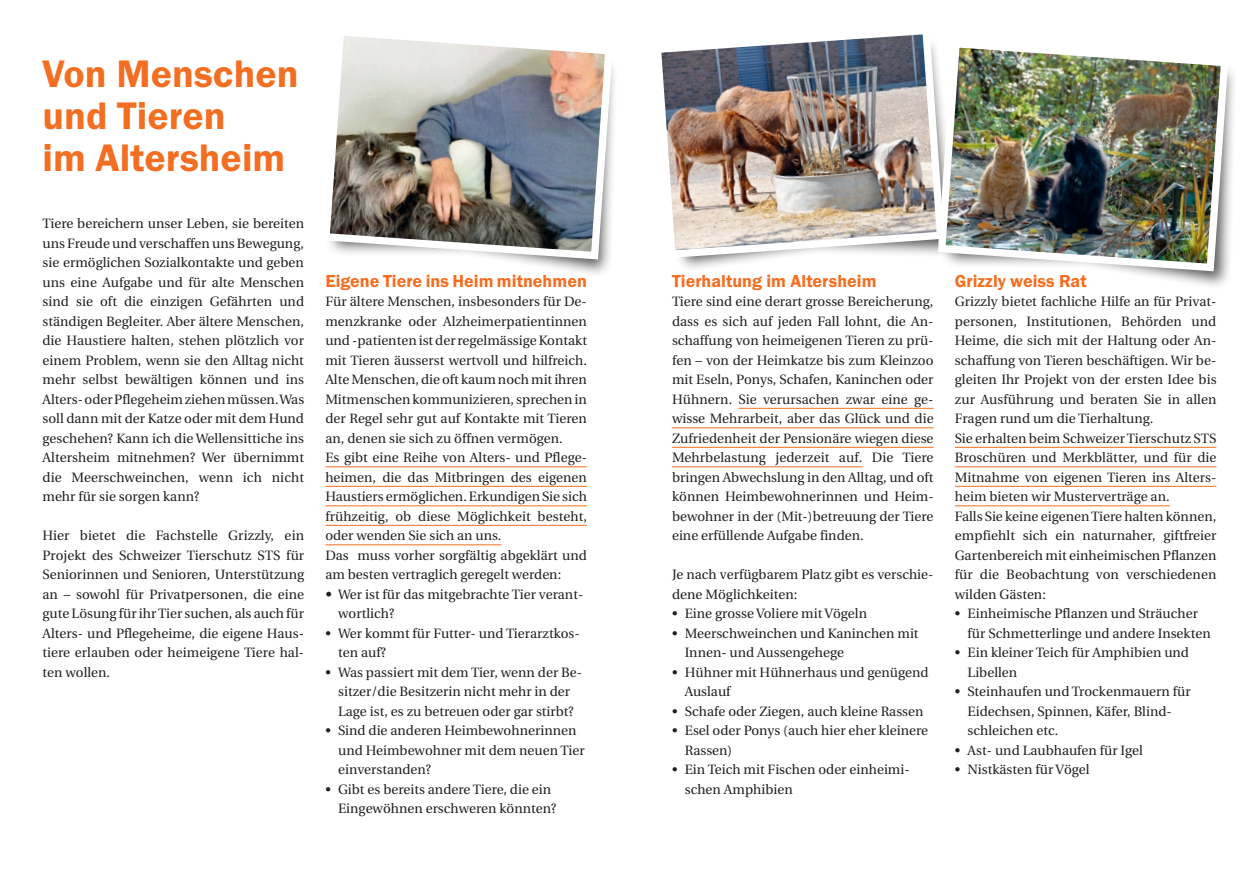
<style>
.page{position:relative;width:1259px;height:893px;background:#fff}
.page>*{position:absolute;margin:0;border:0;box-sizing:border-box;transform-origin:0 0}
.t1{font:600 39.75px/42px "Franklin Got Itc T";color:#f36e21}
.t2{font:600 18px "Franklin Got Itc T";color:#f36e21}
.t3{font:13.5px/19.5px "Utopia";color:#231f20}
.s1{font-family:"Trade Gothic"}
</style>
<div class="page">
<div style="left:660px;top:35px;width:301px;height:237px;background:#231f20;opacity:.75"></div>
<div style="left:941px;top:45px;width:296px;height:245px;background:#231f20;opacity:.75"></div>
<div style="left:325px;top:38px;width:292px;height:240px;background:#231f20;opacity:.75"></div>
<hr style="left:325px;top:466px;width:262px;height:1px;background:#f36e21">
<hr style="left:325px;top:486px;width:262px;height:1px;background:#f36e21">
<hr style="left:325px;top:505px;width:262px;height:1px;background:#f36e21">
<hr style="left:325px;top:525px;width:262px;height:1px;background:#f36e21">
<hr style="left:325px;top:544px;width:176px;height:1px;background:#f36e21">
<img style="left:325px;top:36px;width:291px;height:227px">
<hr style="left:738px;top:408px;width:195px;height:1px;background:#f36e21">
<hr style="left:672px;top:427px;width:261px;height:1px;background:#f36e21">
<hr style="left:672px;top:447px;width:261px;height:1px;background:#f36e21">
<hr style="left:672px;top:466px;width:190px;height:1px;background:#f36e21">
<hr style="left:955px;top:447px;width:261px;height:1px;background:#f36e21">
<hr style="left:955px;top:466px;width:261px;height:1px;background:#f36e21">
<hr style="left:955px;top:486px;width:261px;height:1px;background:#f36e21">
<hr style="left:955px;top:505px;width:214px;height:1px;background:#f36e21">
<img style="left:660px;top:34px;width:288px;height:228px">
<img style="left:934px;top:36px;width:298px;height:239px">
<h1 class="t1" style="left:43px;top:53px;width:257px">Von Menschen und Tieren<br>im Altersheim</h1>
<p class="t3" style="left:43px;top:214px;width:263px;text-align:justify">Tiere bereichern unser Leben, sie bereiten uns Freude und verschaffen uns Bewegung, sie ermöglichen Sozialkontakte und geben uns eine Aufgabe und für alte Menschen sind sie oft die einzigen Gefährten und ständigen Begleiter. Aber ältere Menschen, die Haustiere halten, stehen plötzlich vor einem Problem, wenn sie den Alltag nicht mehr selbst bewältigen können und ins Alters- oder Pflegeheim ziehen müssen. Was soll dann mit der Katze oder mit dem Hund geschehen? Kann ich die Wellensittiche ins Altersheim mitnehmen? Wer übernimmt die Meerschweinchen, wenn ich nicht mehr für sie sorgen kann?</p>
<p class="t3" style="left:43px;top:526px;width:263px;text-align:justify">Hier bietet die Fachstelle Grizzly, ein Projekt des Schweizer Tierschutz STS für Seniorinnen und Senioren, Unterstützung an – sowohl für Privatpersonen, die eine gute Lösung für ihr Tier suchen, als auch für Alters- und Pflegeheime, die eigene Haus&shy;tiere erlauben oder heimeigene Tiere hal&shy;ten wollen.</p>
<h2 class="t2" style="left:325px;top:271px;width:263px">Eigene Tiere ins Heim mitnehmen</h2>
<p class="t3" style="left:325px;top:292px;width:263px">Für ältere Menschen, insbesonders für De&shy;menzkranke oder Alzheimerpatientinnen und -patienten ist der regelmässige Kontakt mit Tieren äusserst wertvoll und hilfreich.<br>Alte Menschen, die oft kaum noch mit ihren Mitmenschen kommunizieren, sprechen in der Regel sehr gut auf Kontakte mit Tieren an, denen sie sich zu öffnen vermögen.<br>Es gibt eine Reihe von Alters- und Pflege&shy;heimen, die das Mitbringen des eigenen Haustiers ermöglichen. Erkundigen Sie sich frühzeitig, ob diese Möglichkeit besteht, oder wenden Sie sich an uns.<br>Das muss vorher sorgfältig abgeklärt und am besten vertraglich geregelt werden:</p>
<p class="t3" style="left:338px;top:585px;width:247px;text-indent:-13px"><span class="s1">•</span> Wer ist für das mitgebrachte Tier verant&shy;wortlich?</p>
<p class="t3" style="left:338px;top:624px;width:243px;text-indent:-13px">• Wer kommt für Futter- und Tierarztkos&shy;ten auf?</p>
<p class="t3" style="left:325px;top:663px;width:258px;text-align:center">• Was passiert mit dem Tier, wenn der Be&shy;sitzer/die Besitzerin nicht mehr in der<br>Lage ist, es zu betreuen oder gar stirbt?</p>
<p class="t3" style="left:338px;top:721px;width:248px;text-indent:-13px">• Sind die anderen Heimbewohnerinnen und Heimbewohner mit dem neuen Tier einverstanden?</p>
<p class="t3" style="left:338px;top:780px;width:220px;text-indent:-13px">• Gibt es bereits andere Tiere, die ein<br>Eingewöhnen erschweren könnten?</p>
<h2 class="t2" style="left:672px;top:271px;width:206px">Tierhaltung im Altersheim</h2>
<p class="t3" style="left:672px;top:292px;width:263px;text-align:justify">Tiere sind eine derart grosse Bereicherung, dass es sich auf jeden Fall lohnt, die An&shy;schaffung von heimeigenen Tieren zu prü&shy;fen – von der Heimkatze bis zum Kleinzoo mit Eseln, Ponys, Schafen, Kaninchen oder Hühnern. Sie verursachen zwar eine ge&shy;wisse Mehrarbeit, aber das Glück und die Zufriedenheit der Pensionäre wiegen diese Mehrbelastung jederzeit auf. Die Tiere bringen Abwechslung in den Alltag, und oft können Heimbewohnerinnen und Heim&shy;bewohner in der (Mit-)betreuung der Tiere eine erfüllende Aufgabe finden.</p>
<p class="t3" style="left:672px;top:565px;width:263px">Je nach verfügbarem Platz gibt es verschie&shy;dene Möglichkeiten:</p>
<p class="t3" style="left:672px;top:604px;width:196px">• Eine grosse Voliere mit Vögeln</p>
<p class="t3" style="left:685px;top:624px;width:235px;text-indent:-13px">• Meerschweinchen und Kaninchen mit<br>Innen- und Aussengehege</p>
<p class="t3" style="left:685px;top:663px;width:245px;text-indent:-13px">• Hühner mit Hühnerhaus und genügend<br>Auslauf</p>
<p class="t3" style="left:672px;top:702px;width:253px">• Schafe oder Ziegen, auch kleine Rassen</p>
<p class="t3" style="left:685px;top:721px;width:245px;text-indent:-13px">• Esel oder Ponys (auch hier eher kleinere<br>Rassen)</p>
<p class="t3" style="left:685px;top:760px;width:226px;text-indent:-13px">• Ein Teich mit Fischen oder einheimi&shy;schen Amphibien</p>
<h2 class="t2" style="left:955px;top:271px;width:133px">Grizzly weiss Rat</h2>
<p class="t3" style="left:955px;top:292px;width:263px">Grizzly bietet fachliche Hilfe an für Privat&shy;personen, Institutionen, Behörden und Heime, die sich mit der Haltung oder An&shy;schaffung von Tieren beschäftigen. Wir be&shy;gleiten Ihr Projekt von der ersten Idee bis zur Ausführung und beraten Sie in allen Fragen rund um die Tierhaltung.<br>Sie erhalten beim Schweizer Tierschutz STS Broschüren und Merkblätter, und für die Mitnahme von eigenen Tieren ins Alters&shy;heim bieten wir Musterverträge an.<br>Falls Sie keine eigenen Tiere halten können, empfiehlt sich ein naturnaher, giftfreier Gartenbereich mit einheimischen Pflanzen für die Beobachtung von verschiedenen wilden Gästen:</p>
<p class="t3" style="left:967px;top:604px;width:245px;text-indent:-13px">• Einheimische Pflanzen und Sträucher für Schmetterlinge und andere Insekten</p>
<p class="t3" style="left:967px;top:643px;width:223px;text-indent:-13px">• Ein kleiner Teich für Amphibien und<br>Libellen</p>
<p class="t3" style="left:967px;top:682px;width:224px;text-indent:-13px">• Steinhaufen und Trockenmauern für<br>Eidechsen, Spinnen, Käfer, Blind&shy;schleichen etc.</p>
<p class="t3" style="left:955px;top:741px;width:190px">• Ast- und Laubhaufen für Igel</p>
<p class="t3" style="left:955px;top:760px;width:136px">• Nistkästen für Vögel</p>
</div>
